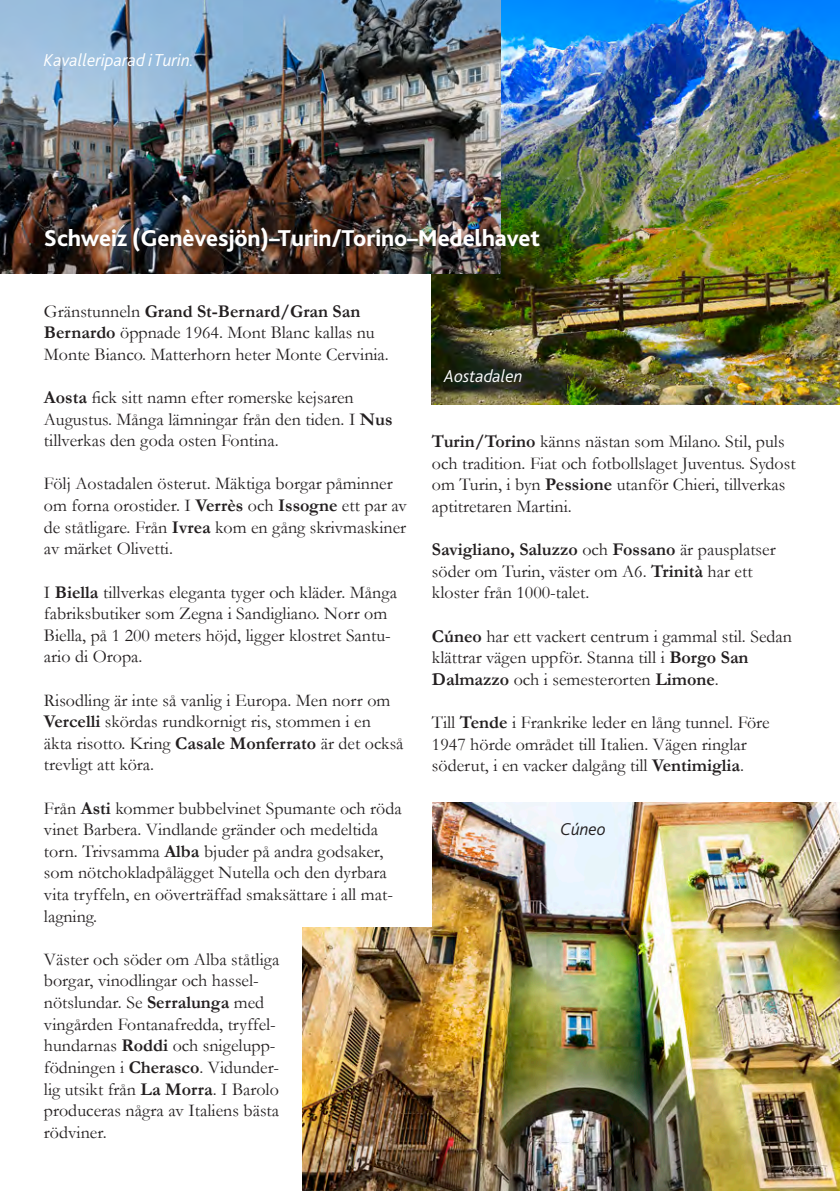
<style>
.page{position:relative;width:840px;height:1191px;background:#fff}
.page>*{position:absolute;margin:0;border:0;box-sizing:border-box;transform-origin:0 0}
.t1{font:800 24px "Bliss 2";letter-spacing:-.005em;color:#fff}
.t2{font:18px/21.6px "Garamond";color:#231f20}
.t3{font:italic 300 18px "Bliss 2";color:#fff}
.t4{font:italic 300 18px "Bliss 2";color:#231f20}
.s1{font-weight:700}
</style>
<div class="page">
<img style="left:431px;top:0;width:408px;height:404px">
<img style="left:302px;top:802px;width:537px;height:389px">
<img style="left:0;top:0;width:500px;height:274px">
<div style="left:39px;top:221px;width:515px;height:45px;background:#231f20;opacity:.5"></div>
<div style="left:203px;top:782px;width:228px;height:144px;background:#fff"></div>
<p class="t3" style="left:44px;top:49px;width:151px">Kavalleriparad i Turin.</p>
<h1 class="t1" style="left:44px;top:223px;width:497px">Schweiz (Genèvesjön)–Turin/Torino–Medelhavet</h1>
<p class="t2" style="left:44px;top:300px;width:346px">Gränstunneln <span class="s1">Grand St-Bernard/Gran San<br>Bernardo</span> öppnade 1964. Mont Blanc kallas nu<br>Monte Bianco. Matterhorn heter Monte Cervinia.</p>
<p class="t2" style="left:44px;top:386px;width:350px"><span class="s1">Aosta</span> fick sitt namn efter romerske kejsaren<br>Augustus. Många lämningar från den tiden. I <span class="s1">Nus </span>tillverkas den goda osten Fontina.</p>
<p class="t2" style="left:44px;top:472px;width:364px">Följ Aostadalen österut. Mäktiga borgar påminner om forna orostider. I <span class="s1">Verrès</span> och <span class="s1">Issogne</span> ett par av de ståtligare. Från <span class="s1">Ivrea</span> kom en gång skrivmaskiner av märket Olivetti.</p>
<p class="t2" style="left:44px;top:580px;width:354px">I <span class="s1">Biella</span> tillverkas eleganta tyger och kläder. Många fabriksbutiker som Zegna i Sandigliano. Norr om Biella, på 1 200 meters höjd, ligger klostret Santu&shy;ario di Oropa.</p>
<p class="t2" style="left:44px;top:688px;width:361px">Risodling är inte så vanlig i Europa. Men norr om <span class="s1">Vercelli</span> skördas rundkornigt ris, stommen i en äkta risotto. Kring <span class="s1">Casale Monferrato</span> är det också trevligt att köra.</p>
<p class="t2" style="left:44px;top:796px;width:359px">Från <span class="s1">Asti</span> kommer bubbelvinet Spumante och röda vinet Barbera. Vindlande gränder och medeltida torn. Trivsamma <span class="s1">Alba</span> bjuder på andra godsaker, som nötchokladpålägget Nutella och den dyrbara vita tryffeln, en oöverträffad smaksättare i all mat&shy;lagning.</p>
<p class="t2" style="left:44px;top:948px;width:237px">Väster och söder om Alba ståtliga borgar, vinodlingar och hassel&shy;nötslundar. Se <span class="s1">Serralunga</span> med vingården Fontanafredda, tryffel&shy;hundarnas <span class="s1">Roddi</span> och snigelupp&shy;födningen i <span class="s1">Cherasco</span>. Vidunder&shy;lig utsikt från <span class="s1">La Morra</span>. I Barolo produceras några av Italiens bästa rödviner.</p>
<p class="t3" style="left:444px;top:365px;width:80px">Aostadalen</p>
<p class="t2" style="left:431px;top:430px;width:365px"><span class="s1">Turin/Torino</span> känns nästan som Milano. Stil, puls och tradition. Fiat och fotbollslaget Juventus. Sydost om Turin, i byn <span class="s1">Pessione</span> utanför Chieri, tillverkas aptitretaren Martini.</p>
<p class="t2" style="left:431px;top:538px;width:345px"><span class="s1">Savigliano, Saluzzo</span> och <span class="s1">Fossano</span> är pausplatser söder om Turin, väster om A6. <span class="s1">Trinità</span> har ett kloster från 1000-talet.</p>
<p class="t2" style="left:431px;top:624px;width:361px"><span class="s1">Cúneo</span> har ett vackert centrum i gammal stil. Sedan klättrar vägen uppför. Stanna till i <span class="s1">Borgo San<br>Dalmazzo</span> och i semesterorten <span class="s1">Limone</span>.</p>
<p class="t2" style="left:431px;top:711px;width:339px">Till <span class="s1">Tende</span> i Frankrike leder en lång tunnel. Före<br>1947 hörde området till Italien. Vägen ringlar söderut, i en vacker dalgång till <span class="s1">Ventimiglia</span>.</p>
<p class="t4" style="left:560px;top:818px;width:47px">Cúneo</p>
</div>
